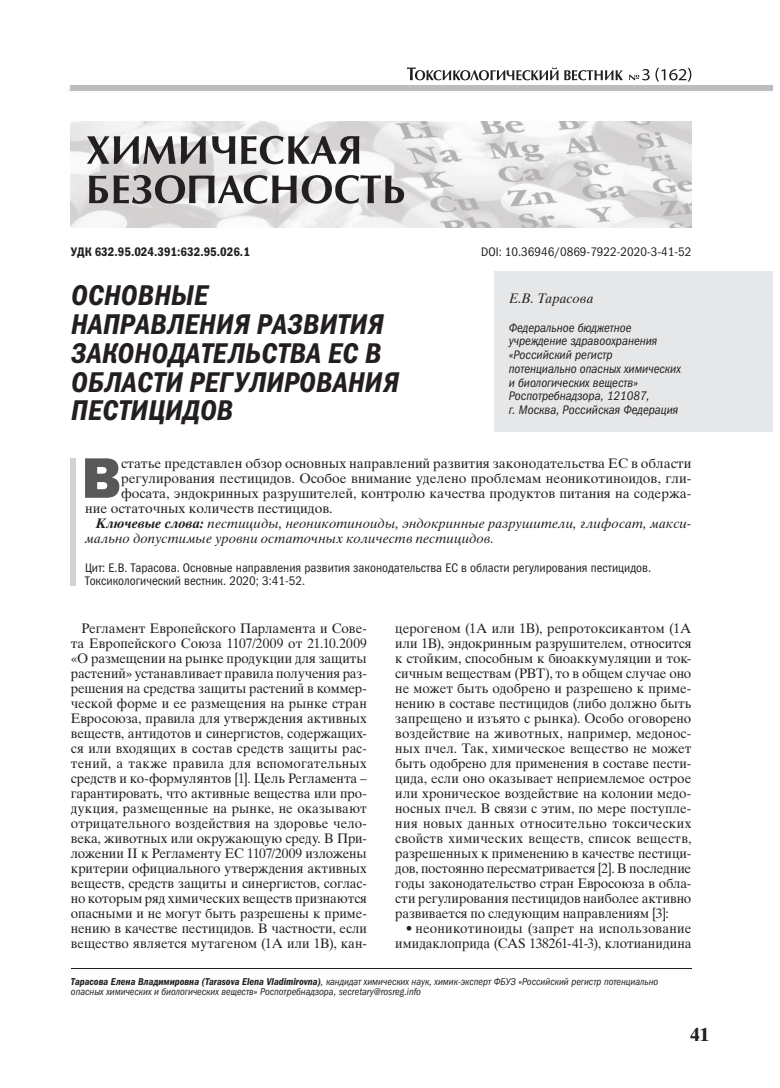
<style>
.page{position:relative;width:780px;height:1088px;background:#fff}
.page>*{position:absolute;margin:0;border:0;box-sizing:border-box;transform-origin:0 0}
.t1{font:57.5px "Franklin Gothic Heavy ITC";color:#57585a}
.t2{font:italic 28.75px/28.8px "Franklin Gothic Demi Cond ITC";letter-spacing:.01em;color:#231f20}
.t3{font:700 18.75px "Times Ten Cyr";color:#231f20}
.t4{font:13.75px/15px "Times Ten Cyr Upright";color:#231f20;text-align:justify}
.t5{font:13.75px/15px "Times Ten Cyr Inclined";letter-spacing:.005em;color:#231f20}
.t6{font:12.5px/13.8px "Franklin Gothic Book Cond ITC";color:#231f20}
.t7{font:italic 12.5px/13.8px "Franklin Gothic Book Cond ITC";color:#231f20}
.t8{font:12.5px "Franklin Gothic Demi Cond ITC";color:#231f20}
.t9{font:italic 10px/10px "Franklin Gothic Book Cond ITC";color:#231f20}
.s1{font-family:"Times Ten Cyr Bold Inclined"}
.s2{font-family:"Franklin Gothic Demi Cond ITC"}
</style>
<div class="page">
<div style="left:71px;top:85px;width:701px;height:5px;background:#bcbdc0"></div>
<svg style="left:407px;top:67px;width:151px;height:13px"></svg>
<svg style="left:564px;top:70px;width:59px;height:10px"></svg>
<svg style="left:629px;top:68px;width:62px;height:14px"></svg>
<img style="left:71px;top:122px;width:620px;height:106px">
<svg style="left:87px;top:136px;width:119px;height:28px"></svg>
<svg style="left:212px;top:136px;width:23px;height:28px"></svg>
<svg style="left:241px;top:136px;width:118px;height:28px"></svg>
<svg style="left:89px;top:175px;width:315px;height:29px"></svg>
<hr style="left:71px;top:968px;width:620px;height:1px;background:#231f20">
<div style="left:71px;top:458px;width:5px;height:127px;background:#d1d2d4"></div>
<div style="left:494px;top:271px;width:278px;height:161px;background:#e6e7e9"></div>
<p class="t8" style="left:71px;top:244px;width:180px">УДК 632.95.024.391:632.95.026.1</p>
<h2 class="t2" style="left:71px;top:281px;width:329px">ОСНОВНЫЕ<br>НАПРАВЛЕНИЯ РАЗВИТИЯ<br>ЗАКОНОДАТЕЛЬСТВА ЕС В<br>ОБЛАСТИ РЕГУЛИРОВАНИЯ<br>ПЕСТИЦИДОВ</h2>
<p class="t6" style="left:481px;top:244px;width:212px">DOI: 10.36946/0869-7922-2020-3-41-52</p>
<p class="t5" style="left:508px;top:290px;width:86px">Е.В. Тарасова</p>
<p class="t7" style="left:508px;top:321px;width:173px">Федеральное бюджетное учреждение здравоохранения «Российский регистр потенциально опасных химических и биологических веществ»<br>Роспотребнадзора, 121087,<br>г. Москва, Российская Федерация</p>
<h1 class="t1" style="left:82px;top:442px;width:41px">В</h1>
<p class="t4" style="left:121px;top:456px;width:571px">статье представлен обзор основных направлений развития законодательства ЕС в области</p>
<p class="t4" style="left:121px;top:471px;width:571px">регулирования пестицидов. Особое внимание уделено проблемам неоникотиноидов, гли-</p>
<p class="t4" style="left:121px;top:486px;width:571px">фосата, эндокринных разрушителей, контролю качества продуктов питания на содержа-</p>
<p class="t4" style="left:85px;top:501px;width:249px">ние остаточных количеств пестицидов.</p>
<p class="t5" style="left:85px;top:515px;width:607px;text-indent:11px"><span class="s1">Ключевые слова:</span> пестициды, неоникотиноиды, эндокринные разрушители, глифосат, макси&shy;мально допустимые уровни остаточных количеств пестицидов.</p>
<p class="t6" style="left:85px;top:560px;width:567px">Цит: Е.В. Тарасова. Основные направления развития законодательства ЕС в области регулирования пестицидов.<br>Токсикологический вестник. 2020; 3:41-52.</p>
<p class="t4" style="left:71px;top:621px;width:297px;text-indent:11px">Регламент Европейского Парламента и Сове&shy;та Европейского Союза 1107/2009 от 21.10.2009 «О размещении на рынке продукции для защиты растений» устанавливает правила получения раз&shy;решения на средства защиты растений в коммер&shy;ческой форме и ее размещения на рынке стран Евросоюза, правила для утверждения активных веществ, антидотов и синергистов, содержащих&shy;ся или входящих в состав средств защиты рас&shy;тений, а также правила для вспомогательных средств и ко-формулянтов [1]. Цель Регламента – гарантировать, что активные вещества или про&shy;дукция, размещенные на рынке, не оказывают отрицательного воздействия на здоровье чело&shy;века, животных или окружающую среду. В При&shy;ложении II к Регламенту ЕС 1107/2009 изложены критерии официального утверждения активных веществ, средств защиты и синергистов, соглас&shy;но которым ряд химических веществ признаются опасными и не могут быть разрешены к приме&shy;нению в качестве пестицидов. В частности, если вещество является мутагеном (1А или 1В), кан-</p>
<p class="t4" style="left:395px;top:621px;width:297px">церогеном (1А или 1В), репротоксикантом (1А или 1В), эндокринным разрушителем, относится к стойким, способным к биоаккумуляции и ток&shy;сичным веществам (PBT), то в общем случае оно не может быть одобрено и разрешено к приме&shy;нению в составе пестицидов (либо должно быть запрещено и изъято с рынка). Особо оговорено воздействие на животных, например, медонос&shy;ных пчел. Так, химическое вещество не может быть одобрено для применения в составе пести&shy;цида, если оно оказывает неприемлемое острое или хроническое воздействие на колонии медо&shy;носных пчел. В связи с этим, по мере поступле&shy;ния новых данных относительно токсических свойств химических веществ, список веществ, разрешенных к применению в качестве пестици&shy;дов, постоянно пересматривается [2]. В последние годы законодательство стран Евросоюза в обла&shy;сти регулирования пестицидов наиболее активно развивается по следующим направлениям [3]:</p>
<p class="t4" style="left:395px;top:921px;width:297px;text-align:right">• неоникотиноиды (запрет на использование имидаклоприда (CAS 138261-41-3), клотианидина</p>
<p class="t9" style="left:71px;top:977px;width:589px"><span class="s2">Тарасова Елена Владимировна (Tarasova Elena Vladimirovna)</span>, кандидат химических наук, химик-эксперт ФБУЗ «Российский регистр потенциально опасных химических и биологических веществ» Роспотребнадзора, secretary@rosreg.info</p>
<h3 class="t3" style="left:690px;top:1023px;width:20px">41</h3>
</div>
